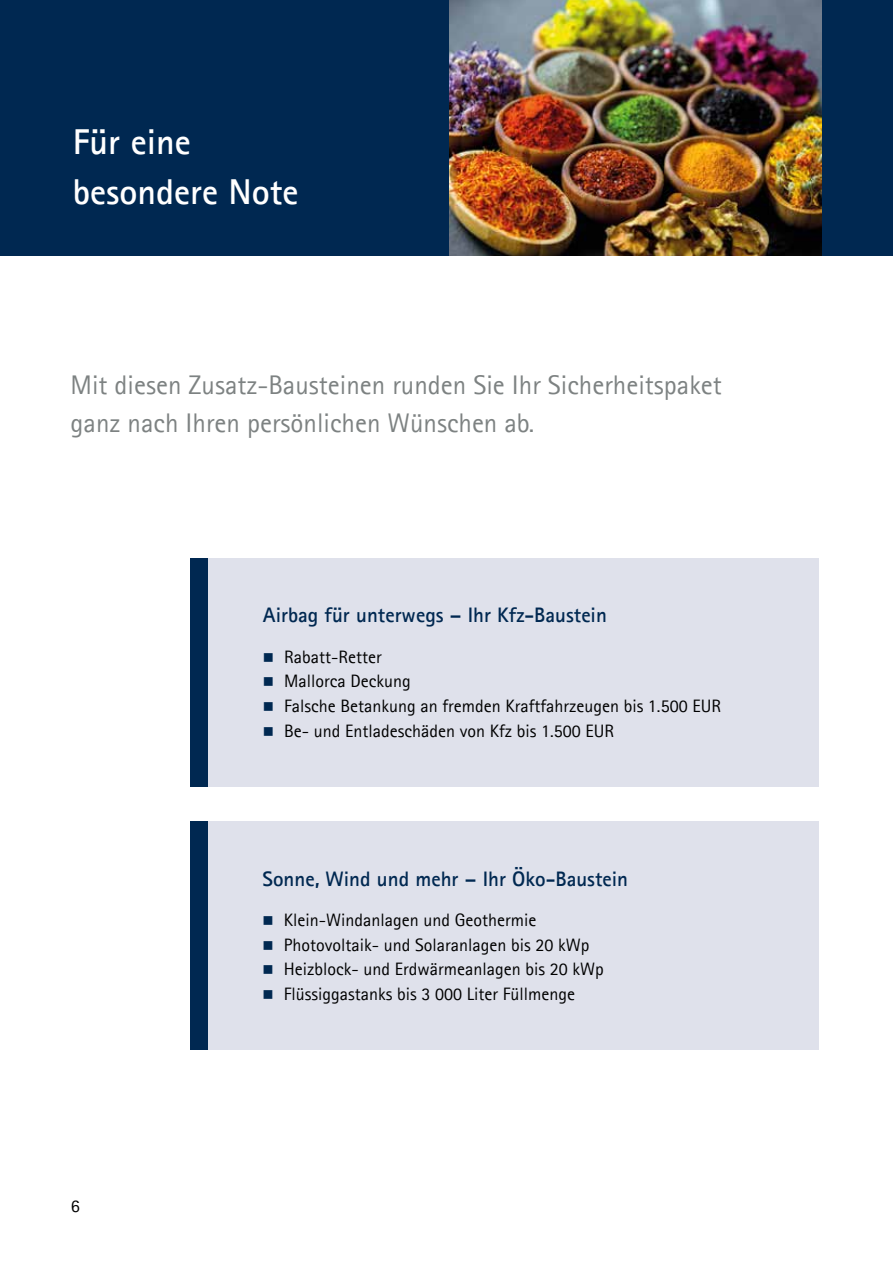
<style>
.page{position:relative;width:893px;height:1263px;background:#fff}
.page>*{position:absolute;margin:0;border:0;box-sizing:border-box;transform-origin:0 0}
.t1{font:700 36px/50.1px "Agfa Rotis Sans Serif";color:#fff}
.t2{font:27px/38.2px "Agfa Rotis Sans Serif";color:#7d8282}
.t3{font:700 21px "Agfa Rotis Sans Serif";color:#002851}
.t4{font:18px/24.6px "Agfa Rotis Sans Serif";color:#000}
</style>
<div class="page">
<div style="left:0;top:0;width:893px;height:255px;background:#002851"></div>
<img style="left:450px;top:0;width:372px;height:255px">
<div style="left:208px;top:821px;width:610px;height:228px;background:#dfe1eb"></div>
<div style="left:190px;top:821px;width:18px;height:228px;background:#002851"></div>
<div style="left:208px;top:558px;width:611px;height:229px;background:#dfe1eb"></div>
<div style="left:190px;top:558px;width:18px;height:229px;background:#002851"></div>
<h1 class="t1" style="left:73px;top:116px;width:227px">Für eine besondere Note</h1>
<h2 class="t2" style="left:71px;top:365px;width:653px">Mit diesen Zusatz-Bausteinen runden Sie Ihr Sicherheitspaket ganz nach Ihren persönlichen Wünschen ab.</h2>
<p class="t3" style="left:263px;top:602px;width:346px">Airbag für unterwegs – Ihr Kfz-Baustein</p>
<p class="t4" style="left:284px;top:644px;width:438px">Rabatt-Retter<br>Mallorca Deckung<br>Falsche Betankung an fremden Kraftfahrzeugen bis 1.500 EUR Be- und Entladeschäden von Kfz bis 1.500 EUR</p>
<p class="t4" style="left:71px;top:1193px;width:10px">6</p>
<p class="t3" style="left:263px;top:865px;width:367px">Sonne, Wind und mehr – Ihr Öko-Baustein</p>
<p class="t4" style="left:284px;top:907px;width:321px">Klein-Windanlagen und Geothermie Photovoltaik- und Solaranlagen bis 20 kWp Heizblock- und Erdwärmeanlagen bis 20 kWp Flüssiggastanks bis 3 000 Liter Füllmenge</p>
</div>
